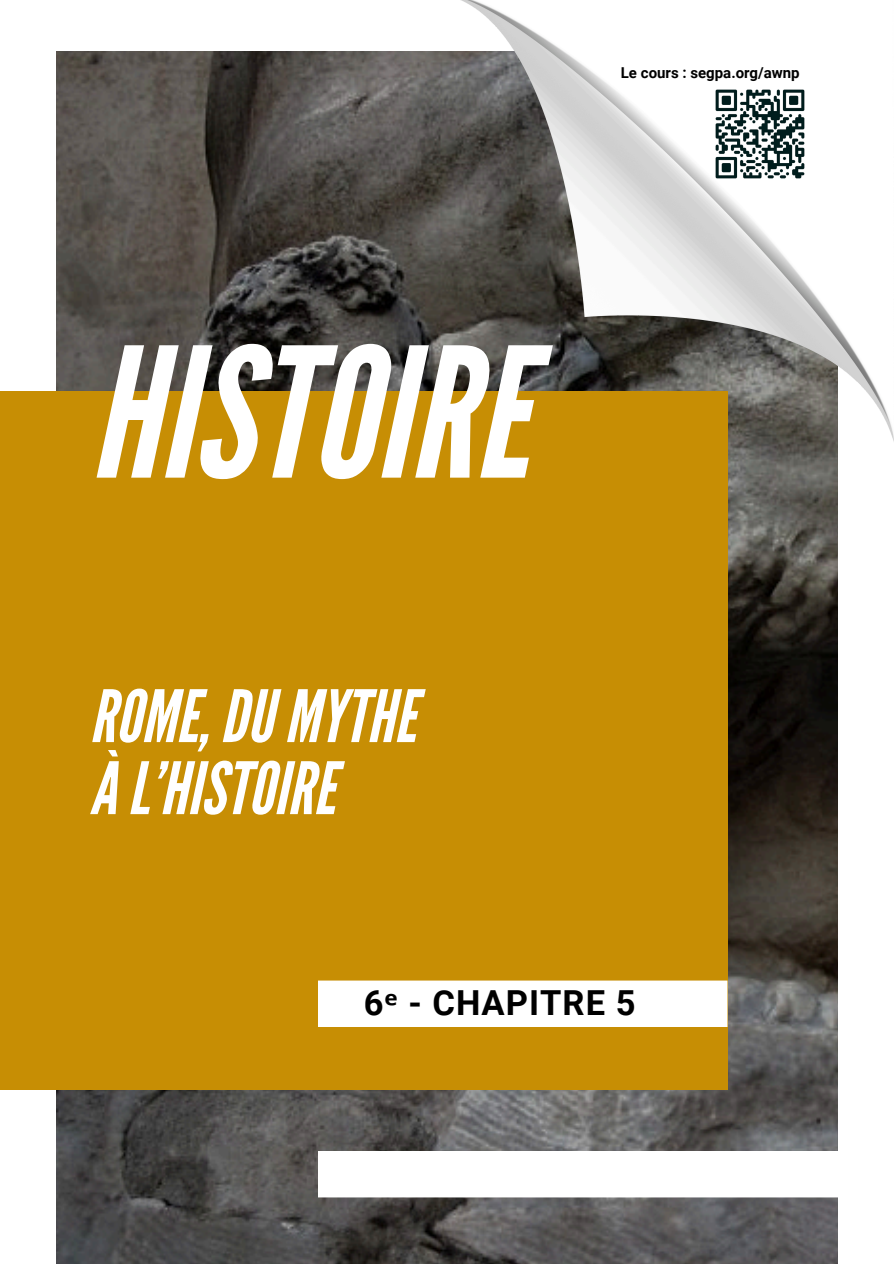
<style>
.page{position:relative;width:894px;height:1264px;background:#fff}
.page>*{position:absolute;margin:0;border:0;box-sizing:border-box;transform-origin:0 0}
.t1{font:italic 180px "League Gothic";color:#fff}
.t2{font:italic 72px/72px "League Gothic";color:#fff}
.t3{font:700 34.5px "Roboto";letter-spacing:.03em;color:#000}
.t4{font:700 15px "Roboto";color:#000}
.s1{font-family:"Noto Sans"}
</style>
<div class="page">
<img style="left:56px;top:51px;width:782px;height:1212px">
<div style="left:0;top:391px;width:727px;height:699px;background:#c78e04"></div>
<div style="left:318px;top:980px;width:409px;height:47px;background:#fff"></div>
<svg style="left:318px;top:1150px;width:520px;height:47px"></svg>
<img style="left:446px;top:0;width:447px;height:442px">
<img style="left:714px;top:89px;width:89px;height:89px">
<h2 class="t4" style="left:620px;top:64px;width:180px">Le cours : segpa.org/awnp</h2>
<p class="t1" style="left:89px;top:309px;width:440px">HISTOIRE</p>
<p class="t2" style="left:89px;top:682px;width:328px">ROME,DU MYTHE<br>ÀL’HISTOIRE</p>
<p class="t3" style="left:363px;top:982px;width:273px">6<span class="s1">ᵉ</span> - CHAPITRE 5</p>
</div>
